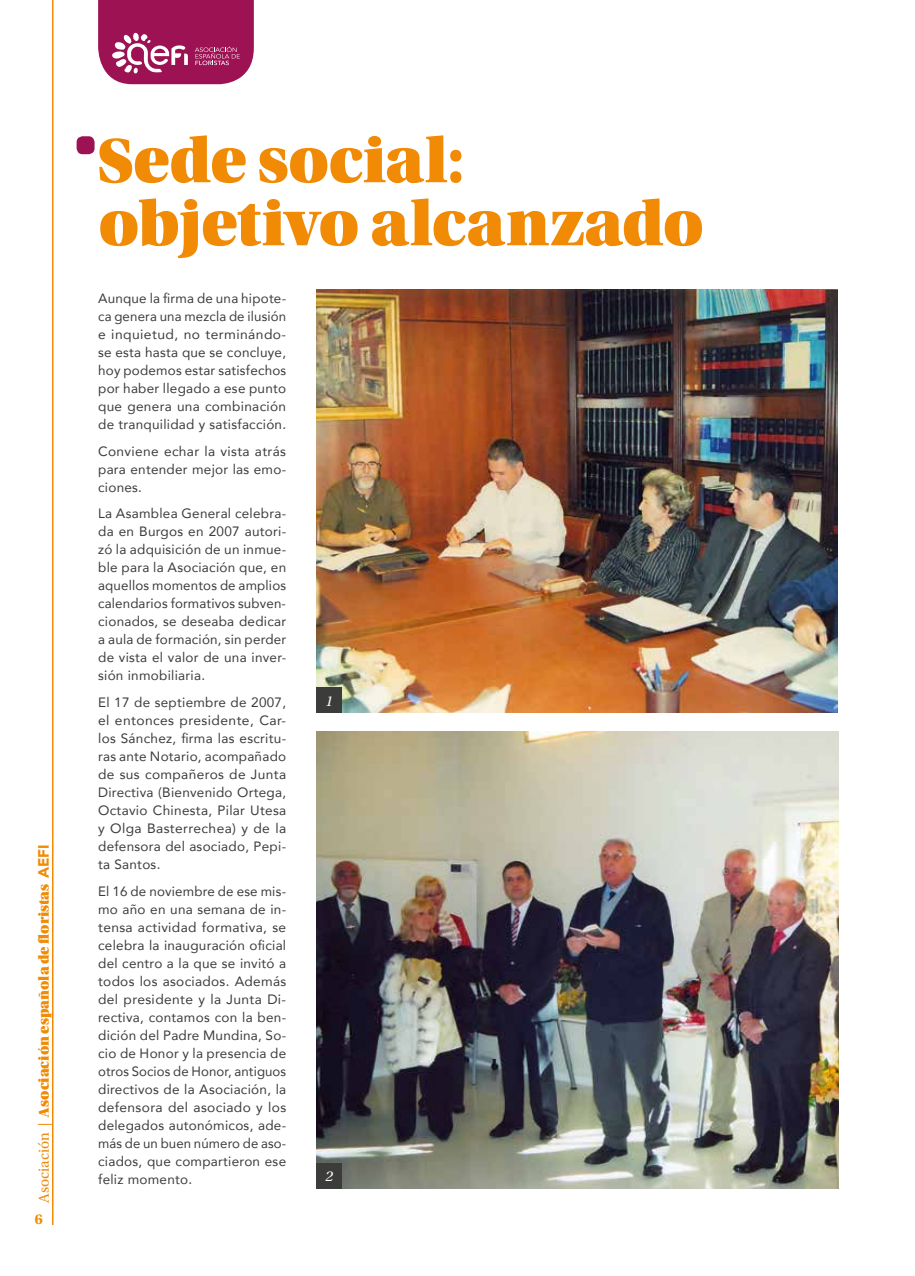
<style>
.page{position:relative;width:915px;height:1276px;background:#fff}
.page>*{position:absolute;margin:0;border:0;box-sizing:border-box;transform-origin:0 0}
.t1{font:66px/63px "Utopia Std Black Headline";letter-spacing:-.005em;color:#f18a04}
.t2{font:15px "Utopia Std Black Headline";color:#f18a04}
.t3{font:italic 15px "Utopia Std";color:#fff}
.t4{font:700 15px "Utopia Std";color:#f18a04}
.t5{font:13.5px/18px "Avenir";letter-spacing:.02em;color:#3c3c3b;text-align:justify}
.s1{font-family:"Utopia Std";color:#ee8a0f}
.s2{font-family:"Utopia Std"}
.s3{font-family:"Avenir";font-weight:900}
</style>
<div class="page">
<div style="left:77px;top:136px;width:17px;height:18px;background:#9c1252;border-radius:6px"></div>
<img style="left:316px;top:290px;width:521px;height:423px">
<img style="left:316px;top:731px;width:522px;height:457px">
<div style="left:316px;top:687px;width:26px;height:26px;background:#3c3c3b"></div>
<div style="left:316px;top:1162px;width:26px;height:26px;background:#3c3c3b"></div>
<hr style="left:52px;top:0;width:1px;height:1225px;background:#f18a04">
<svg style="left:98px;top:0;width:156px;height:84px;background:#a82f67"></svg>
<p class="t2" style="left:36px;top:1202px;width:360px;rotate:-90deg"><span class="s1">Asociación</span> <span class="s2">|</span> Asociación española de floristas <span class="s3">AEFI</span></p>
<p class="t4" style="left:35px;top:1210px;width:9px">6</p>
<h1 class="t1" style="left:98px;top:130px;width:606px">Sede social: objetivo alcanzado</h1>
<p class="t5" style="left:98px;top:289px;width:190px">Aunque la firma de una hipote&shy;ca genera una mezcla de ilusión e inquietud, no terminándo&shy;se esta hasta que se concluye, hoy podemos estar satisfechos por haber llegado a ese punto que genera una combinación de tranquilidad y satisfacción.</p>
<p class="t5" style="left:98px;top:442px;width:189px">Conviene echar la vista atrás para entender mejor las emo&shy;ciones.</p>
<p class="t5" style="left:98px;top:504px;width:189px">La Asamblea General celebra&shy;da en Burgos en 2007 autori&shy;zó la adquisición de un inmue&shy;ble para la Asociación que, en aquellos momentos de amplios calendarios formativos subven&shy;cionados, se deseaba dedicar a aula de formación, sin perder de vista el valor de una inver&shy;sión inmobiliaria.</p>
<p class="t5" style="left:98px;top:693px;width:189px">El 17 de septiembre de 2007, el entonces presidente, Car&shy;los Sánchez, firma las escritu&shy;ras ante Notario, acompañado de sus compañeros de Junta Directiva (Bienvenido Ortega, Octavio Chinesta, Pilar Utesa y Olga Basterrechea) y de la defensora del asociado, Pepi&shy;ta Santos.</p>
<p class="t5" style="left:98px;top:881px;width:190px">El 16 de noviembre de ese mis&shy;mo año en una semana de in&shy;tensa actividad formativa, se celebra la inauguración oficial del centro a la que se invitó a todos los asociados. Además del presidente y la Junta Di&shy;rectiva, contamos con la ben&shy;dición del Padre Mundina, So&shy;cio de Honor y la presencia de otros Socios de Honor, antiguos directivos de la Asociación, la defensora del asociado y los delegados autonómicos, ade&shy;más de un buen número de aso&shy;ciados, que compartieron ese feliz momento.</p>
<p class="t3" style="left:325px;top:692px;width:9px">1</p>
<p class="t3" style="left:325px;top:1168px;width:9px">2</p>
</div>
